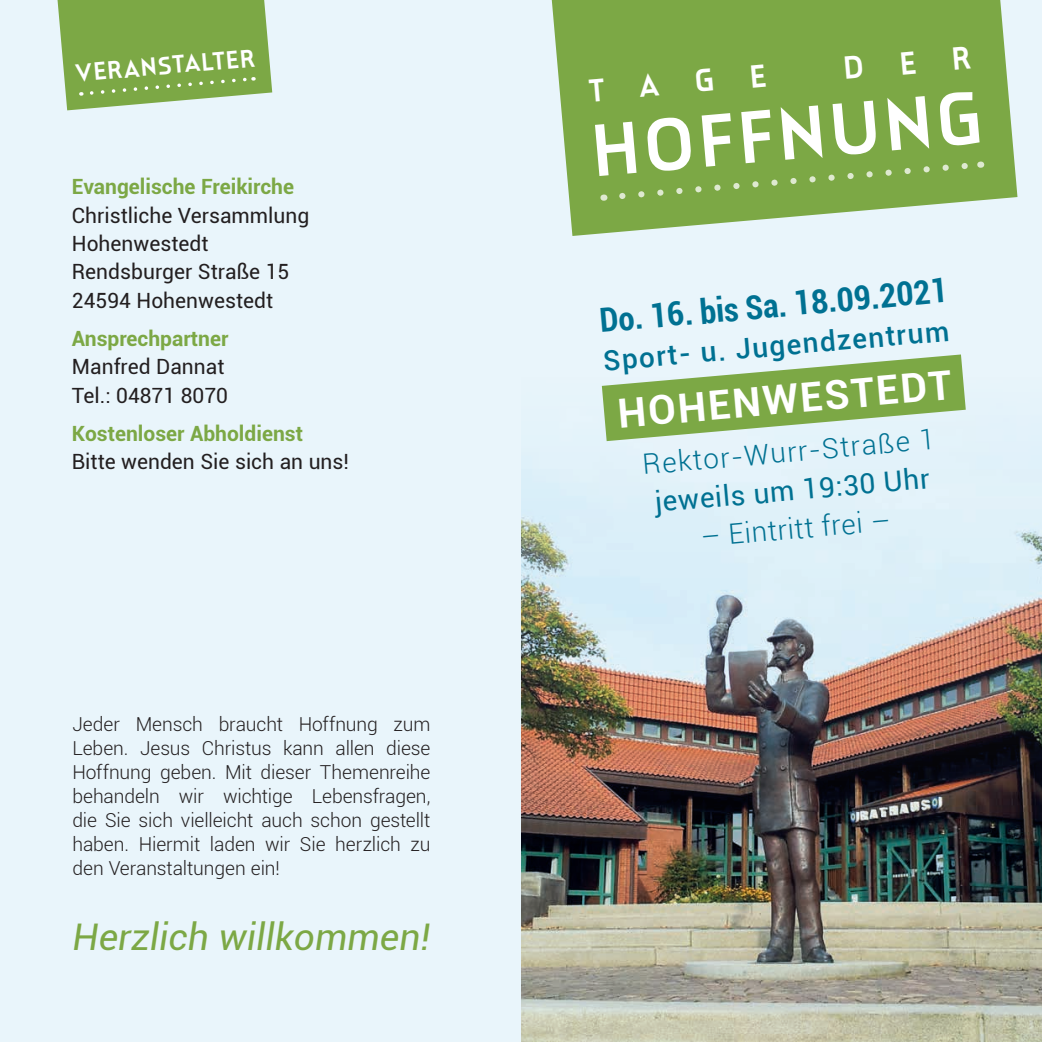
<style>
.page{position:relative;width:1042px;height:1042px;background:#e9f5fb}
.page>*{position:absolute;margin:0;border:0;box-sizing:border-box;transform-origin:0 0}
.Slogan{font:800 77px "La Casa";color:#fff}
.t1{font:700 40.25px "Roboto";color:#fff}
.t2{font:italic 36.75px "Roboto";color:#7ca845}
.t3{font:700 condensed 33.25px "Roboto";color:#007192}
.Slogan_Untertitel{font:800 33.25px "La Casa";color:#fff}
.t4{font:300 28px "Roboto";color:#007192}
.t5{font:500 28px "Roboto";color:#007192}
.t6{font:28px "Roboto";color:#007192}
.t7{font:800 26.07px "La Casa";color:#fff}
.t8{font:21px/28.3px "Roboto";color:#231f20}
.t9{font:700 21px "Roboto";color:#7ca845}
.t10{font:300 19.25px/24.2px "Roboto";letter-spacing:-.005em;color:#231f20;text-align:justify}
.s1{font-weight:700;color:#7ca845}
</style>
<div class="page">
<img style="left:521px;top:386px;width:521px;height:656px">
<svg style="left:552px;top:0;width:465px;height:236px;background:#8bb25e"></svg>
<div style="left:615px;top:159px;width:366px;height:44px;background:#7ca845"></div>
<svg style="left:602px;top:354px;width:364px;height:87px"></svg>
<svg style="left:58px;top:0;width:214px;height:110px;background:#88b15a"></svg>
<div style="left:844px;top:46px;width:127px;height:33px;background:#7ca845"></div>
<p class="t7" style="left:74px;top:58px;width:181px;rotate:-5deg">VERANSTALTER</p>
<p class="t8" style="left:72px;top:172px;width:239px"><span class="s1">Evangelische Freikirche<br></span>Christliche Versammlung<br>Hohenwestedt<br>Rendsburger Straße 15<br>24594 Hohenwestedt</p>
<p class="t8" style="left:72px;top:324px;width:158px"><span class="s1">Ansprechpartner<br></span>Manfred Dannat<br>Tel.: 04871 8070</p>
<p class="t9" style="left:72px;top:419px;width:233px">Kostenloser Abholdienst</p>
<p class="t8" style="left:72px;top:447px;width:279px">Bitte wenden Sie sich an uns!</p>
<p class="t10" style="left:72px;top:711px;width:359px">Jeder Mensch braucht Hoffnung zum Leben. Jesus Christus kann allen diese Hoffnung geben. Mit dieser Themenreihe behandeln wir wichtige Lebensfragen, die Sie sich vielleicht auch schon gestellt haben. Hiermit laden wir Sie herzlich zu den Veranstaltungen ein!</p>
<p class="t2" style="left:73px;top:911px;width:359px">Herzlich willkommen!</p>
<p class="Slogan_Untertitel" style="left:587px;top:71px;width:179px;rotate:-5deg">TAGE</p>
<p class="Slogan" style="left:586px;top:105px;width:395px;rotate:-5deg">HOFFNUNG</p>
<p class="t3" style="left:598px;top:297px;width:351px;rotate:-5deg">Do. 16. bis Sa. 18.09.2021</p>
<p class="t5" style="left:601px;top:341px;width:348px;rotate:-5deg">Sport- u. Jugendzentrum</p>
<p class="t1" style="left:615px;top:385px;width:336px;rotate:-5deg">HOHENWESTEDT</p>
<p class="t4" style="left:641px;top:445px;width:295px;rotate:-5deg">Rektor-Wurr-Straße 1</p>
<p class="t6" style="left:653px;top:483px;width:277px;rotate:-5deg">jeweils um 19:30 Uhr</p>
<p class="t4" style="left:699px;top:517px;width:191px;rotate:-5deg">– Eintritt frei –</p>
</div>
